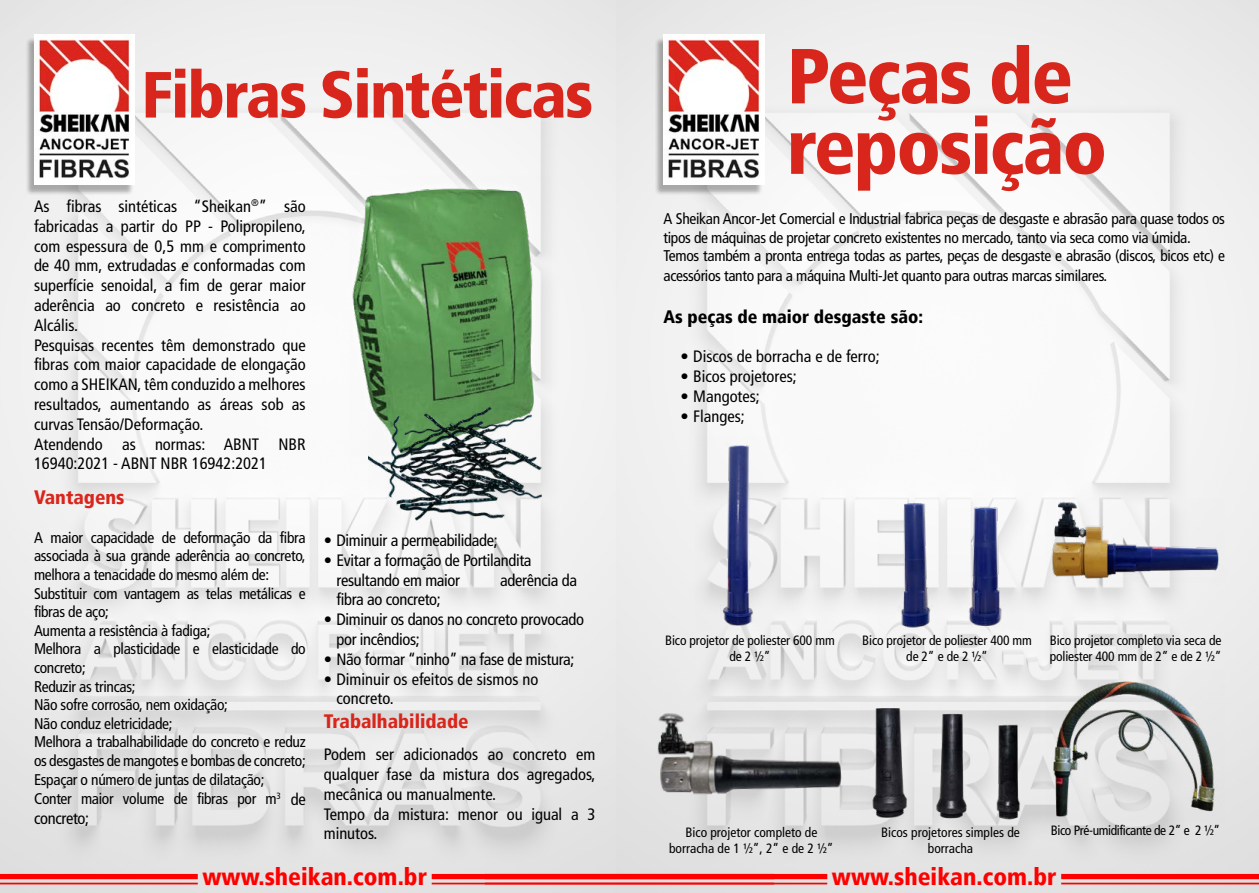
<style>
.page{position:relative;width:1259px;height:893px;background:#fff}
.page>*{position:absolute;margin:0;border:0;box-sizing:border-box;transform-origin:0 0}
.t1{font:900 condensed 77.85px/70.5px "Frutiger LT";letter-spacing:-.025em;color:#d9261c}
.t2{font:900 condensed 66px "Frutiger LT";letter-spacing:-.025em;color:#d9261c}
.t3{font:900 condensed 24px "Frutiger LT";color:#f00}
.t4{font:900 condensed 19.35px "Frutiger LT";color:#d9261c}
.t5{font:900 condensed 18px "Frutiger LT";color:#000}
.t6{font:condensed 16.5px/19.8px "Frutiger LT";color:#000}
.t7{font:condensed 16.5px/19.8px "Frutiger LT";letter-spacing:-.02em;color:#000}
.t8{font:condensed 15.45px/18.8px "Frutiger LT";letter-spacing:-.02em;color:#000}
.t9{font:condensed 13.5px/16.2px "Frutiger LT";letter-spacing:-.01em;color:#000;text-align:center}
.t10{font:condensed 13.5px "Frutiger LT";letter-spacing:-.03em;color:#000}
.s1{font-size:65.1px}
.s2{font-size:16.5px}
</style>
<div class="page">
<img style="left:0;top:0;width:617px;height:893px">
<img style="left:617px;top:0;width:642px;height:893px">
<div style="left:0;top:874px;width:198px;height:5px;background:#f00"></div>
<hr style="left:0;top:883px;width:198px;height:1px;background:#f00">
<div style="left:485px;top:874px;width:342px;height:5px;background:#f00"></div>
<hr style="left:485px;top:883px;width:342px;height:1px;background:#f00">
<div style="left:432px;top:874px;width:342px;height:5px;background:#f00"></div>
<hr style="left:432px;top:883px;width:342px;height:1px;background:#f00">
<div style="left:1061px;top:874px;width:198px;height:5px;background:#f00"></div>
<hr style="left:1061px;top:883px;width:198px;height:1px;background:#f00">
<div style="left:25px;top:37px;width:109px;height:159px;background:#000;opacity:.3"></div>
<img style="left:34px;top:34px;width:101px;height:151px">
<div style="left:654px;top:37px;width:109px;height:159px;background:#000;opacity:.3"></div>
<img style="left:663px;top:34px;width:101px;height:151px">
<img style="left:860px;top:701px;width:179px;height:121px">
<img style="left:651px;top:710px;width:200px;height:97px">
<img style="left:1046px;top:671px;width:179px;height:150px">
<img style="left:879px;top:499px;width:144px;height:131px">
<img style="left:696px;top:437px;width:84px;height:193px">
<img style="left:1046px;top:499px;width:179px;height:84px">
<div style="left:337px;top:173px;width:211px;height:294px;background:#fff"></div>
<img style="left:350px;top:176px;width:201px;height:223px">
<img style="left:369px;top:399px;width:182px;height:133px">
<h2 class="t2" style="left:141px;top:55px;width:453px"><span class="s1">Fibras</span> Sintéticas</h2>
<p class="t6" style="left:34px;top:196px;width:273px">As fibras sintéticas “Sheikan<sup>®</sup>” são fabricadas a partir do PP - Polipropileno, com espessura de 0,5 mm e comprimento de 40 mm, extrudadas e conformadas com superfície senoidal, a fim de gerar maior aderência ao concreto e resistência ao Alcális.<br>Pesquisas recentes têm demonstrado que fibras com maior capacidade de elongação como a SHEIKAN, têm conduzido a melhores resultados, aumentando as áreas sob as curvas Tensão/Deformação.<br>Atendendo as normas: ABNT NBR 16940:2021 - ABNT NBR 16942:2021</p>
<p class="t4" style="left:34px;top:486px;width:92px">Vantagens</p>
<p class="t8" style="left:34px;top:528px;width:273px">A maior capacidade de deformação da fibra associada à sua grande aderência ao concreto, melhora a tenacidade do mesmo além de:<br>Substituir com vantagem as telas metálicas e fibras de aço;<br>Aumenta a resistência à fadiga;<br>Melhora a plasticidade e elasticidade do concreto;<br>Reduzir as trincas;<br>Não sofre corrosão, nem oxidação;<br>Não conduz eletricidade;<br>Melhora a trabalhabilidade do concreto e reduz os desgastes de mangotes e bombas de concreto; Espaçar o número de juntas de dilatação; Conter maior volume de fibras por m<sup>3</sup> <span class="s2">de</span></p>
<p class="t7" style="left:34px;top:809px;width:57px">concreto;</p>
<p class="t7" style="left:324px;top:530px;width:175px">• Diminuir a permeabilidade;</p>
<p class="t7" style="left:336px;top:550px;width:196px;text-indent:-13px">• Evitar a formação de Portilandita resultando em maior</p>
<p class="t7" style="left:500px;top:570px;width:78px">aderência da</p>
<p class="t7" style="left:336px;top:590px;width:106px">fibra ao concreto;</p>
<p class="t7" style="left:336px;top:610px;width:249px;text-indent:-13px">• Diminuir os danos no concreto provocado por incêndios;</p>
<p class="t7" style="left:324px;top:649px;width:252px">• Não formar “ninho” na fase de mistura;</p>
<p class="t6" style="left:336px;top:669px;width:203px;text-indent:-13px">• Diminuir os efeitos de sismos no concreto.</p>
<p class="t4" style="left:324px;top:709px;width:146px">Trabalhabilidade</p>
<p class="t6" style="left:324px;top:745px;width:273px">Podem ser adicionados ao concreto em qualquer fase da mistura dos agregados, mecânica ou manualmente.<br>Tempo da mistura: menor ou igual a 3 minutos.</p>
<h1 class="t1" style="left:787px;top:41px;width:322px">Peças de reposição</h1>
<p class="t8" style="left:663px;top:209px;width:563px">A Sheikan Ancor-Jet Comercial e Industrial fabrica peças de desgaste e abrasão para quase todos os tipos de máquinas de projetar concreto existentes no mercado, tanto via seca como via úmida.<br>Temos também a pronta entrega todas as partes, peças de desgaste e abrasão (discos, bicos etc) e acessórios tanto para a máquina Multi-Jet quanto para outras marcas similares.</p>
<p class="t5" style="left:663px;top:306px;width:261px">As peças de maior desgaste são:</p>
<p class="t6" style="left:680px;top:347px;width:201px">• Discos de borracha e de ferro;</p>
<p class="t6" style="left:680px;top:367px;width:118px">• Bicos projetores;</p>
<p class="t6" style="left:680px;top:386px;width:81px">• Mangotes;</p>
<p class="t6" style="left:680px;top:406px;width:66px">• Flanges;</p>
<p class="t9" style="left:665px;top:632px;width:171px">Bico projetor de poliester 600 mm de 2 ½”</p>
<p class="t9" style="left:862px;top:632px;width:171px">Bico projetor de poliester 400 mm de 2” e de 2 ½”</p>
<p class="t9" style="left:1049px;top:632px;width:173px;text-align:left">Bico projetor completo via seca de poliester 400 mm de 2” e de 2 ½”</p>
<p class="t9" style="left:669px;top:824px;width:166px">Bico projetor completo de borracha de 1 ½”, 2” e de 2 ½”</p>
<p class="t9" style="left:881px;top:824px;width:140px">Bicos projetores simples de borracha</p>
<p class="t10" style="left:1051px;top:823px;width:171px">Bico Pré-umidificante de 2” e 2 ½”</p>
<h3 class="t3" style="left:202px;top:862px;width:226px">www.sheikan.com.br</h3>
<h3 class="t3" style="left:832px;top:862px;width:226px">www.sheikan.com.br</h3>
</div>
